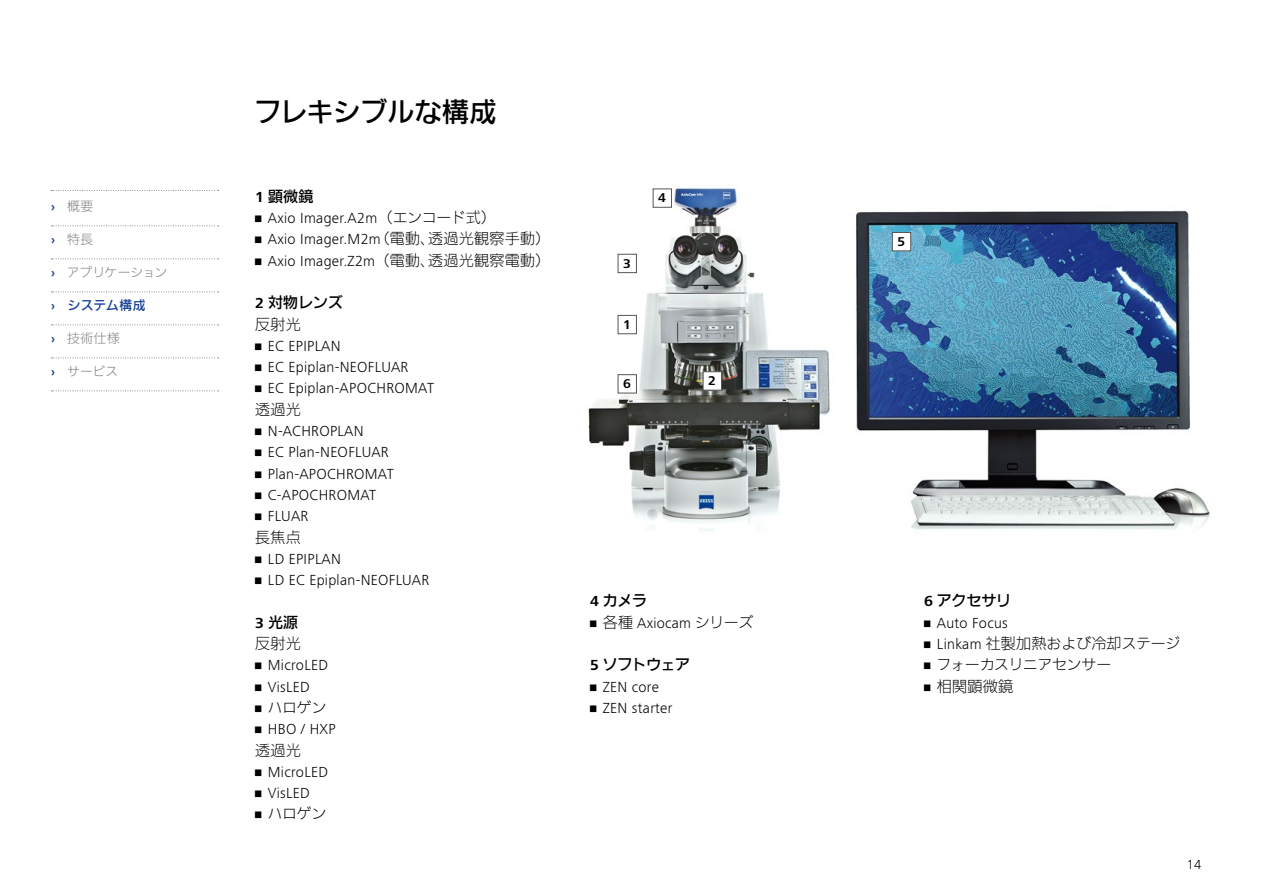
<style>
.page{position:relative;width:1263px;height:893px;background:#fff}
.page>*{position:absolute;margin:0;border:0;box-sizing:border-box;transform-origin:0 0}
.head_18_bd{font:500 27px "Iwa N Go Pro";color:#000}
.t1{font:300 15px "ZEISS Frutiger Next W1 G";letter-spacing:.02em;color:#000}
.copy_9_lt{font:300 15px "Iwa N Go Pro";letter-spacing:-.005em;color:#000}
.copy_9_bd{font:500 15px "Iwa N Go Pro";letter-spacing:-.015em;color:#000}
.copy_9_lt-2{font:300 15px "Iwa N Go Pro";letter-spacing:-.035em;color:#000}
.t2{font:300 13.5px "ZEISS Frutiger Next W1 G";color:#000}
.numbers_9_black{font:700 13.2px "ZEISS Frutiger Next W1 G";color:#000}
.t3{font:300 12.75px "Iwa N Go Pro";letter-spacing:.005em;color:#7c7b7b}
.t4{font:500 12.75px "Iwa N Go Pro";letter-spacing:.005em;color:#164194}
.s1{font-family:"ZEISS Frutiger Next W1 G";font-weight:700;color:#164194}
.s2{font-family:"ZEISS Frutiger Next W1 G";font-weight:700}
.s3{font-family:"Iwa N Go Pro"}
.s4{font-family:"ZEISS Frutiger Next W1 G"}
</style>
<div class="page">
<img style="left:588px;top:188px;width:622px;height:343px">
<div style="left:892px;top:232px;width:19px;height:19px;background:#fff;border:1px solid #575756"></div>
<div style="left:618px;top:254px;width:19px;height:19px;background:#fff;border:1px solid #575756"></div>
<div style="left:618px;top:374px;width:19px;height:19px;background:#fff;border:1px solid #575756"></div>
<div style="left:703px;top:371px;width:19px;height:19px;background:#fff;border:1px solid #575756"></div>
<div style="left:618px;top:315px;width:19px;height:19px;background:#fff;border:1px solid #575756"></div>
<div style="left:653px;top:189px;width:19px;height:19px;background:#fff;border:1px solid #575756"></div>
<svg style="left:51px;top:190px;width:168px;height:1px"></svg>
<svg style="left:51px;top:225px;width:168px;height:1px"></svg>
<svg style="left:51px;top:258px;width:168px;height:1px"></svg>
<svg style="left:51px;top:291px;width:168px;height:1px"></svg>
<svg style="left:51px;top:324px;width:168px;height:1px"></svg>
<svg style="left:51px;top:357px;width:168px;height:1px"></svg>
<svg style="left:51px;top:390px;width:168px;height:1px"></svg>
<p class="t3" style="left:51px;top:197px;width:44px"><span class="s1">›</span> 概要</p>
<p class="t3" style="left:51px;top:230px;width:44px"><span class="s1">›</span> 特長</p>
<p class="t3" style="left:51px;top:263px;width:118px"><span class="s1">›</span> アプリケーション</p>
<p class="t4" style="left:51px;top:296px;width:96px"><span class="s2">›</span> システム構成</p>
<p class="t3" style="left:51px;top:329px;width:70px"><span class="s1">›</span> 技術仕様</p>
<p class="t3" style="left:51px;top:362px;width:69px"><span class="s1">›</span> サービス</p>
<p class="head_18_bd" style="left:255px;top:91px;width:243px">フレキシブルな構成</p>
<p class="copy_9_bd" style="left:255px;top:185px;width:60px"><span class="s2">1</span> 顕微鏡</p>
<p class="t1" style="left:255px;top:208px;width:242px">• Axio Imager.A2m<span class="s3">（エンコード式）</span></p>
<p class="t1" style="left:255px;top:229px;width:297px">• Axio Imager.M2m<span class="s3">（電動、透過光観察手動）</span></p>
<p class="t1" style="left:255px;top:250px;width:297px">• Axio Imager.Z2m<span class="s3">（電動、透過光観察電動）</span></p>
<p class="copy_9_bd" style="left:255px;top:291px;width:89px"><span class="s2">2</span> 対物レンズ</p>
<p class="copy_9_lt" style="left:255px;top:313px;width:47px">反射光</p>
<p class="t1" style="left:255px;top:335px;width:87px">• EC EPIPLAN</p>
<p class="t1" style="left:255px;top:357px;width:155px">• EC Epiplan-NEOFLUAR</p>
<p class="t1" style="left:255px;top:378px;width:180px">• EC Epiplan-APOCHROMAT</p>
<p class="copy_9_lt" style="left:255px;top:398px;width:47px">透過光</p>
<p class="t1" style="left:255px;top:421px;width:110px">• N-ACHROPLAN</p>
<p class="t1" style="left:255px;top:442px;width:135px">• EC Plan-NEOFLUAR</p>
<p class="t1" style="left:255px;top:463px;width:140px">• Plan-APOCHROMAT</p>
<p class="t1" style="left:255px;top:485px;width:123px">• C-APOCHROMAT</p>
<p class="t1" style="left:255px;top:506px;width:55px">• FLUAR</p>
<p class="copy_9_lt" style="left:255px;top:526px;width:47px">長焦点</p>
<p class="t1" style="left:255px;top:548px;width:87px">• LD EPIPLAN</p>
<p class="t1" style="left:255px;top:570px;width:176px">• LD EC Epiplan-NEOFLUAR</p>
<p class="copy_9_bd" style="left:255px;top:611px;width:45px"><span class="s2">3</span> 光源</p>
<p class="copy_9_lt" style="left:255px;top:632px;width:47px">反射光</p>
<p class="t1" style="left:255px;top:655px;width:74px">• MicroLED</p>
<p class="t1" style="left:255px;top:676px;width:56px">• VisLED</p>
<p class="copy_9_lt" style="left:255px;top:696px;width:73px"><span class="s4">•</span> ハロゲン</p>
<p class="t1" style="left:255px;top:719px;width:82px">• HBO / HXP</p>
<p class="copy_9_lt" style="left:255px;top:739px;width:47px">透過光</p>
<p class="t1" style="left:255px;top:761px;width:74px">• MicroLED</p>
<p class="t1" style="left:255px;top:783px;width:56px">• VisLED</p>
<p class="copy_9_lt" style="left:255px;top:803px;width:73px"><span class="s4">•</span> ハロゲン</p>
<p class="numbers_9_black" style="left:623px;top:254px;width:9px">3</p>
<p class="numbers_9_black" style="left:623px;top:315px;width:9px">1</p>
<p class="numbers_9_black" style="left:658px;top:188px;width:9px">4</p>
<p class="numbers_9_black" style="left:623px;top:374px;width:9px">6</p>
<p class="numbers_9_black" style="left:708px;top:371px;width:9px">2</p>
<p class="copy_9_bd" style="left:590px;top:590px;width:59px"><span class="s2">4</span> カメラ</p>
<p class="t1" style="left:590px;top:612px;width:165px">• <span class="s3">各種</span> Axiocam <span class="s3">シリーズ</span></p>
<p class="copy_9_bd" style="left:590px;top:654px;width:102px"><span class="s2">5</span> ソフトウェア</p>
<p class="t1" style="left:590px;top:676px;width:70px">• ZEN core</p>
<p class="t1" style="left:590px;top:698px;width:84px">• ZEN starter</p>
<p class="numbers_9_black" style="left:897px;top:232px;width:9px">5</p>
<p class="copy_9_bd" style="left:924px;top:590px;width:88px"><span class="s2">6</span> アクセサリ</p>
<p class="t1" style="left:924px;top:612px;width:85px">• Auto Focus</p>
<p class="copy_9_lt" style="left:924px;top:632px;width:258px"><span class="s4">• Linkam</span> 社製加熱および冷却ステージ</p>
<p class="copy_9_lt-2" style="left:924px;top:654px;width:189px"><span class="s4">•</span> フォーカスリニアセンサー</p>
<p class="copy_9_lt" style="left:924px;top:675px;width:90px"><span class="s4">•</span> 相関顕微鏡</p>
<p class="t2" style="left:1187px;top:855px;width:16px">14</p>
</div>
